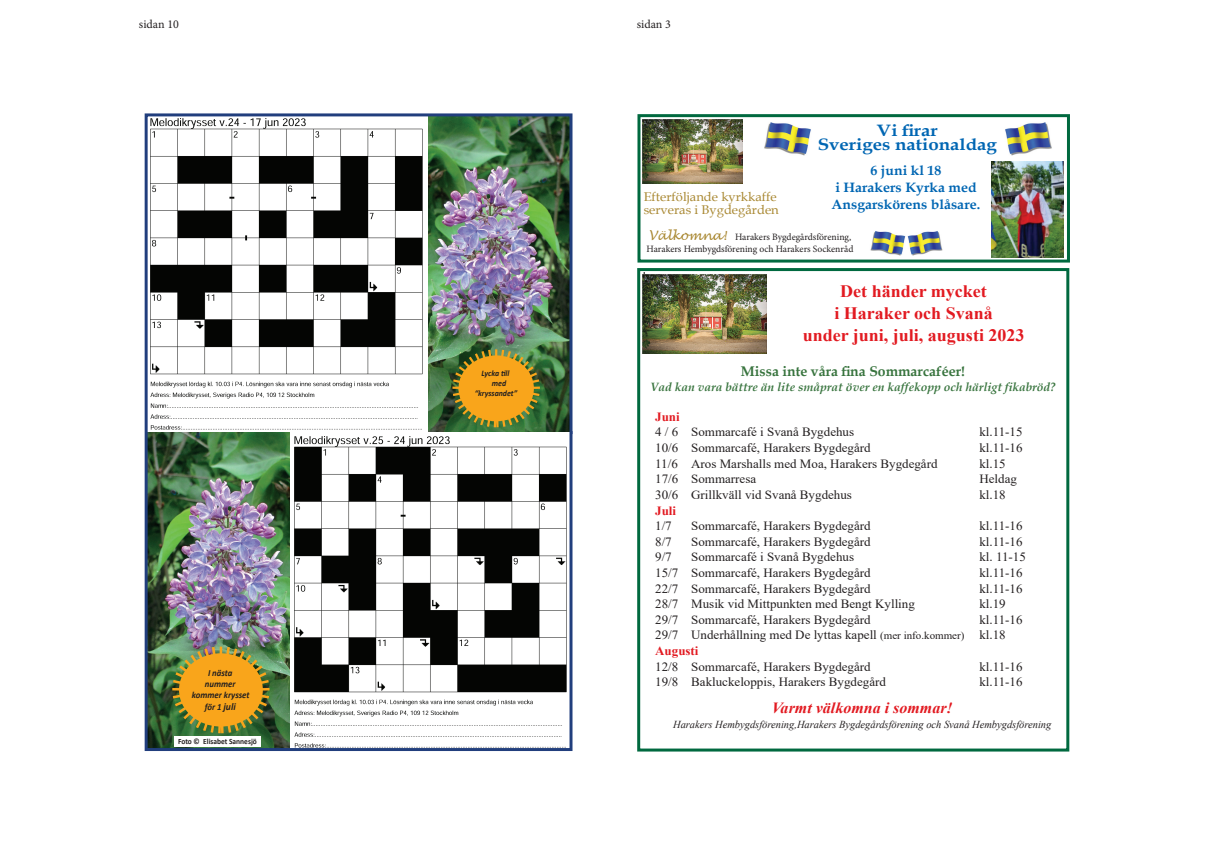
<style>
.page{position:relative;width:1214px;height:865px;background:#fff}
.page>*{position:absolute;margin:0;border:0;box-sizing:border-box;transform-origin:0 0}
.t1{font:700 17.5px/22px "Times New Roman";color:#e21a21;text-align:center}
.t2{font:700 16.5px/14px "Book Antiqua";color:#0166b3;text-align:center;scale:1.13 1}
.t3{font:italic 700 15.5px "Times New Roman";color:#e21a21}
.t4{font:700 14px "Book Antiqua";color:#38743e}
.t5{font:700 13.6px/16.8px "Book Antiqua";color:#0166b3;text-align:center}
.t6{font:12.6px/15.6px "Times New Roman";color:#231f20}
.t7{font:12.6px/13px "Book Antiqua";color:#a98832}
.t8{font:700 12.6px "Times New Roman";color:#e21a21}
.t9{font:italic 700 12px "Book Antiqua";color:#38743e}
.t10{font:12px "Minion Pro";color:#231f20}
.t11{font:italic 10.7px "Times New Roman";color:#231f20}
.t12{font:9.7px/12px "Minion Pro";letter-spacing:-.005em;color:#231f20}
.t13{font:italic 700 9.4px/11.3px "Calibri";color:#231f20;text-align:center;scale:.93 1}
.t14{font:italic 700 8.5px "Calibri";color:#231f20;scale:.93 1}
.t15{font:700 8px "Calibri";color:#231f20;scale:.93 1}
.s1{font-family:"Lucida Handwriting";font-style:italic;font-size:12.6px;color:#a98832}
.s2{font-size:10.3px}
.s3{font-size:10.7px}
.s4{font-weight:700;color:#e21a21}
</style>
<div class="page">
<hr style="left:146px;top:431px;width:426px;height:3px;background:#253f8e">
<img style="left:421px;top:117px;width:147px;height:315px">
<img style="left:149px;top:431px;width:146px;height:316px">
<div style="left:174px;top:736px;width:86px;height:10px;background:#fff"></div>
<img style="left:150px;top:117px;width:277px;height:314px">
<div style="left:637px;top:114px;width:432px;height:148px;border:3px solid #00693f"></div>
<img style="left:643px;top:120px;width:99px;height:64px">
<div style="left:637px;top:268px;width:432px;height:483px;border:3px solid #00693f"></div>
<img style="left:643px;top:274px;width:123px;height:79px">
<img style="left:991px;top:161px;width:72px;height:96px">
<img style="left:870px;top:231px;width:35px;height:25px">
<img style="left:907px;top:231px;width:36px;height:25px">
<img style="left:764px;top:122px;width:47px;height:33px">
<img style="left:1005px;top:122px;width:47px;height:33px">
<img style="left:291px;top:432px;width:277px;height:315px">
<div style="left:145px;top:113px;width:427px;height:638px;border:3px solid #213e7d"></div>
<img style="left:450px;top:347px;width:92px;height:82px">
<img style="left:170px;top:644px;width:102px;height:91px">
<p class="t10" style="left:139px;top:16px;width:41px">sidan 10</p>
<p class="t10" style="left:636px;top:16px;width:36px">sidan 3</p>
<p class="t7" style="left:643px;top:189px;width:137px">Efterföljande kyrkkaffe serveras i Bygdegården</p>
<h2 class="t2" style="left:817px;top:123px;width:160px">Vi firar<br>Sveriges nationaldag</h2>
<p class="t5" style="left:831px;top:162px;width:150px">6 juni kl 18<br>i Harakers Kyrka med<br>Ansgarskörens blåsare.</p>
<p class="t12" style="left:646px;top:231px;width:208px"><span class="s1">Välkomna!</span> Harakers Bygdegårdsförening,<br>Harakers Hembygdsförening och Harakers Sockenråd</p>
<p class="t13" style="left:192px;top:666px;width:63px">I nästa<br>nummer kommer krysset för 1 <span class="s2">juli</span></p>
<p class="t15" style="left:178px;top:735px;width:86px">Foto © Elisabet Sannesjö</p>
<p class="t14" style="left:481px;top:367px;width:32px">Lycka till</p>
<p class="t14" style="left:492px;top:377px;width:17px">med</p>
<p class="t14" style="left:474px;top:387px;width:47px">“kryssandet”</p>
<p class="t10" style="left:643px;top:268px;width:5px">!</p>
<h1 class="t1" style="left:802px;top:279px;width:223px">Det händer mycket<br>i Haraker och Svanå<br>under juni, juli, augusti 2023</h1>
<p class="t4" style="left:740px;top:361px;width:225px">Missa inte våra fina Sommarcaféer!</p>
<p class="t9" style="left:650px;top:378px;width:406px">Vad kan vara bättre än lite småprat över en kaffekopp och härligt fikabröd?</p>
<p class="t8" style="left:655px;top:407px;width:26px">Juni</p>
<p class="t6" style="left:655px;top:424px;width:200px">4 / 6 Sommarcafé i Svanå Bygdehus</p>
<p class="t6" style="left:979px;top:424px;width:45px">kl.11-15</p>
<p class="t6" style="left:655px;top:439px;width:217px">10/6 Sommarcafé, Harakers Bygdegård</p>
<p class="t6" style="left:979px;top:439px;width:45px">kl.11-16</p>
<p class="t6" style="left:655px;top:455px;width:284px">11/6 Aros Marshalls med Moa, Harakers Bygdegård</p>
<p class="t6" style="left:979px;top:455px;width:28px">kl.15</p>
<p class="t6" style="left:655px;top:471px;width:102px">17/6 Sommarresa</p>
<p class="t6" style="left:979px;top:471px;width:39px">Heldag</p>
<p class="t6" style="left:655px;top:486px;width:198px">30/6 Grillkväll vid Svanå Bygdehus</p>
<p class="t6" style="left:979px;top:486px;width:28px">kl.18</p>
<p class="t8" style="left:655px;top:501px;width:22px">Juli</p>
<p class="t6" style="left:655px;top:517px;width:18px">1/7</p>
<p class="t6" style="left:691px;top:517px;width:181px">Sommarcafé, Harakers Bygdegård</p>
<p class="t6" style="left:979px;top:517px;width:45px">kl.11-16</p>
<p class="t6" style="left:655px;top:533px;width:18px">8/7</p>
<p class="t6" style="left:691px;top:533px;width:181px">Sommarcafé, Harakers Bygdegård</p>
<p class="t6" style="left:979px;top:533px;width:45px">kl.11-16</p>
<p class="t6" style="left:655px;top:549px;width:18px">9/7</p>
<p class="t6" style="left:691px;top:549px;width:164px">Sommarcafé i Svanå Bygdehus</p>
<p class="t6" style="left:979px;top:549px;width:48px">kl. 11-15</p>
<p class="t6" style="left:655px;top:564px;width:217px">15/7 Sommarcafé, Harakers Bygdegård</p>
<p class="t6" style="left:979px;top:564px;width:45px">kl.11-16</p>
<p class="t6" style="left:655px;top:580px;width:217px">22/7 Sommarcafé, Harakers Bygdegård</p>
<p class="t6" style="left:979px;top:580px;width:45px">kl.11-16</p>
<p class="t6" style="left:655px;top:595px;width:261px">28/7 Musik vid Mittpunkten med Bengt Kylling</p>
<p class="t6" style="left:979px;top:595px;width:28px">kl.19</p>
<p class="t6" style="left:655px;top:611px;width:217px">29/7 Sommarcafé, Harakers Bygdegård</p>
<p class="t6" style="left:655px;top:611px;width:369px;text-indent:324px">kl.11-16<br>29/7 Underhållning med De lyttas kapell <span class="s3">(mer info.kommer)</span> kl.18<br><span class="s4">Augusti</span></p>
<p class="t6" style="left:655px;top:658px;width:217px">12/8 Sommarcafé, Harakers Bygdegård</p>
<p class="t6" style="left:979px;top:658px;width:45px">kl.11-16</p>
<p class="t6" style="left:655px;top:673px;width:232px">19/8 Bakluckeloppis, Harakers Bygdegård</p>
<p class="t6" style="left:979px;top:673px;width:45px">kl.11-16</p>
<p class="t3" style="left:771px;top:697px;width:182px">Varmt välkomna i sommar!</p>
<p class="t11" style="left:673px;top:717px;width:380px">Harakers Hembygdsförening,Harakers Bygdegårdsförening och Svanå Hembygdsförening</p>
</div>
